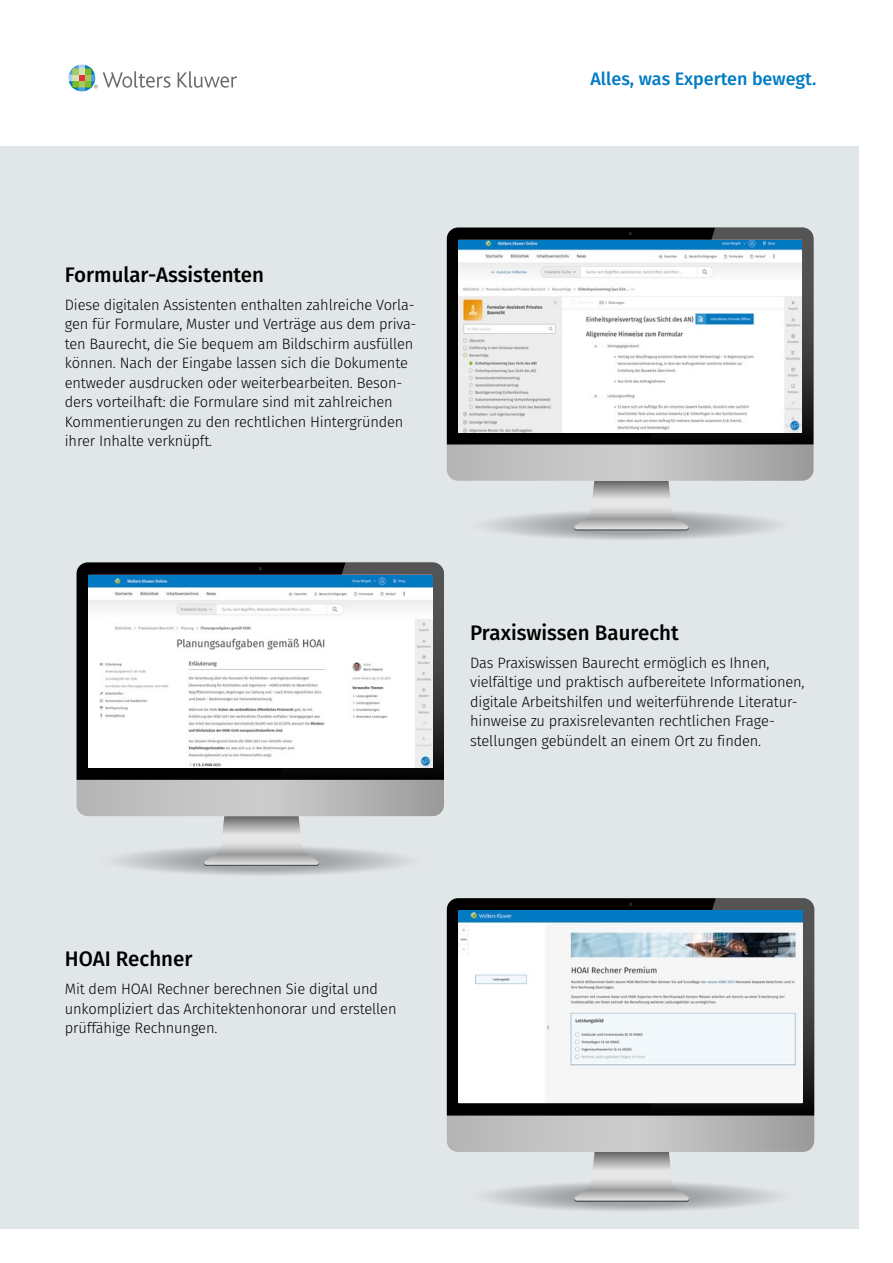
<style>
.page{position:relative;width:893px;height:1263px;background:#fff}
.page>*{position:absolute;margin:0;border:0;box-sizing:border-box;transform-origin:0 0}
.t1{font:500 21px "Fira Sans";color:#000}
.t2{font:500 18px "Fira Sans";color:#007bc4}
.t3{font:300 15px/19.5px "Fira Sans";letter-spacing:-.01em;color:#000}
</style>
<div class="page">
<div style="left:0;top:147px;width:859px;height:1082px;background:#e1e6e9"></div>
<svg style="left:178px;top:71px;width:59px;height:17px"></svg>
<svg style="left:68px;top:65px;width:102px;height:26px"></svg>
<div style="left:462px;top:509px;width:339px;height:33px;background:#e6e6e6;border-radius:50%"></div>
<div style="left:473px;top:510px;width:317px;height:31px;background:#dde1e3;border-radius:50%"></div>
<div style="left:486px;top:511px;width:290px;height:29px;background:#d4d7da;border-radius:50%"></div>
<div style="left:500px;top:512px;width:262px;height:27px;background:#c9cdcf;border-radius:50%"></div>
<div style="left:514px;top:513px;width:235px;height:25px;background:#c0c4c6;border-radius:50%"></div>
<div style="left:528px;top:514px;width:207px;height:23px;background:#b7bbbd;border-radius:50%"></div>
<div style="left:542px;top:515px;width:179px;height:21px;background:#aeb2b4;border-radius:50%"></div>
<div style="left:556px;top:516px;width:151px;height:19px;background:#a6a9ac;border-radius:50%"></div>
<svg style="left:564px;top:517px;width:135px;height:17px"></svg>
<svg style="left:447px;top:227px;width:366px;height:303px"></svg>
<img style="left:459px;top:240px;width:342px;height:192px">
<div style="left:475px;top:1181px;width:313px;height:31px;background:#dbdfe1;border-radius:50%"></div>
<div style="left:489px;top:1182px;width:285px;height:29px;background:#d1d4d7;border-radius:50%"></div>
<div style="left:503px;top:1183px;width:257px;height:27px;background:#c7cacd;border-radius:50%"></div>
<div style="left:517px;top:1184px;width:229px;height:25px;background:#bdc1c3;border-radius:50%"></div>
<div style="left:531px;top:1185px;width:202px;height:23px;background:#b5b8ba;border-radius:50%"></div>
<div style="left:545px;top:1186px;width:174px;height:21px;background:#acafb2;border-radius:50%"></div>
<div style="left:556px;top:1187px;width:152px;height:19px;background:#a2a5a8;border-radius:50%"></div>
<svg style="left:447px;top:898px;width:367px;height:304px"></svg>
<img style="left:459px;top:911px;width:343px;height:192px">
<div style="left:111px;top:846px;width:301px;height:30px;background:#d8dcdf;border-radius:50%"></div>
<div style="left:122px;top:847px;width:279px;height:28px;background:#cfd3d5;border-radius:50%"></div>
<div style="left:136px;top:848px;width:251px;height:26px;background:#c5c9cb;border-radius:50%"></div>
<div style="left:149px;top:849px;width:224px;height:24px;background:#bcbfc2;border-radius:50%"></div>
<div style="left:163px;top:850px;width:196px;height:22px;background:#b3b7b9;border-radius:50%"></div>
<div style="left:177px;top:851px;width:169px;height:20px;background:#aaaeb0;border-radius:50%"></div>
<div style="left:191px;top:852px;width:141px;height:18px;background:#a2a5a8;border-radius:50%"></div>
<svg style="left:77px;top:562px;width:367px;height:304px"></svg>
<img style="left:88px;top:575px;width:344px;height:192px">
<p class="t2" style="left:590px;top:64px;width:227px">Alles, was Experten bewegt.</p>
<h1 class="t1" style="left:65px;top:258px;width:201px">Formular-Assistenten</h1>
<p class="t3" style="left:65px;top:295px;width:353px">Diese digitalen Assistenten enthalten zahlreiche Vorla&shy;gen für Formulare, Muster und Verträge aus dem priva&shy;ten Baurecht, die Sie bequem am Bildschirm ausfüllen können. Nach der Eingabe lassen sich die Dokumente entweder ausdrucken oder weiterbearbeiten. Beson&shy;ders vorteilhaft: die Formulare sind mit zahlreichen Kommentierungen zu den rechtlichen Hintergründen ihrer Inhalte verknüpft.</p>
<h1 class="t1" style="left:470px;top:616px;width:210px">Praxiswissen Baurecht</h1>
<p class="t3" style="left:470px;top:653px;width:336px">Das Praxiswissen Baurecht ermöglich es Ihnen, vielfältige und praktisch aufbereitete Informationen, digitale Arbeitshilfen und weiterführende Literatur&shy;hinweise zu praxisrelevanten rechtlichen Frage&shy;stellungen gebündelt an einem Ort zu finden.</p>
<h1 class="t1" style="left:65px;top:942px;width:129px">HOAI Rechner</h1>
<p class="t3" style="left:65px;top:979px;width:333px">Mit dem HOAI Rechner berechnen Sie digital und unkompliziert das Architektenhonorar und erstellen prüffähige Rechnungen.</p>
</div>
